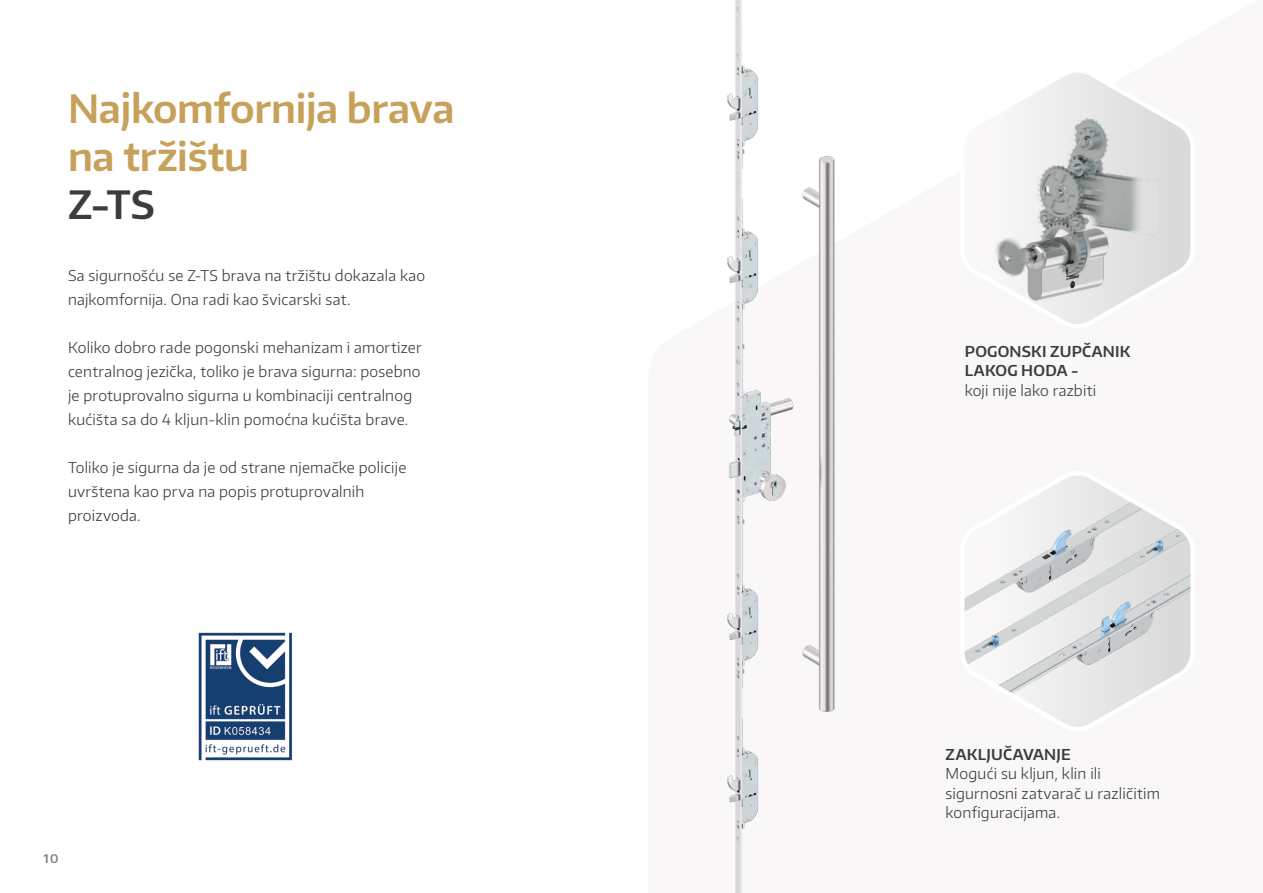
<style>
.page{position:relative;width:1263px;height:893px;background:#fff}
.page>*{position:absolute;margin:0;border:0;box-sizing:border-box;transform-origin:0 0}
.t1{font:600 39px/48px "Encode Sans Normal";letter-spacing:-.005em;color:#c7a05a}
.t2{font:600 39px "Encode Sans Normal";color:#3c3c3b}
.t3{font:300 15px/24px "Encode Sans Normal";letter-spacing:.015em;color:#3c3c3b}
.t4{font:600 15px/19.5px "Encode Sans Normal";letter-spacing:.015em;color:#3c3c3b}
.t5{font:600 12px "Encode Sans Normal";color:#000}
</style>
<div class="page">
<svg style="left:992px;top:73px;width:199px;height:251px"></svg>
<svg style="left:964px;top:475px;width:227px;height:252px"></svg>
<img style="left:726px;top:0;width:109px;height:893px">
<img style="left:198px;top:632px;width:95px;height:129px">
<h1 class="t1" style="left:68px;top:83px;width:388px">Najkomfornija brava na tržištu</h1>
<h1 class="t2" style="left:68px;top:179px;width:88px">Z-TS</h1>
<p class="t3" style="left:68px;top:263px;width:359px">Sa sigurnošću se Z-TS brava na tržištu dokazala kao najkomfornija. Ona radi kao švicarski sat.</p>
<p class="t3" style="left:68px;top:335px;width:355px">Koliko dobro rade pogonski mehanizam i amortizer centralnog jezička, toliko je brava sigurna: posebno je protuprovalno sigurna u kombinaciji centralnog kućišta sa do 4 kljun-klin pomoćna kućišta brave.</p>
<p class="t3" style="left:68px;top:455px;width:340px">Toliko je sigurna da je od strane njemačke policije uvrštena kao prva na popis protuprovalnih proizvoda.</p>
<p class="t5" style="left:44px;top:850px;width:16px">10</p>
<p class="t4" style="left:965px;top:341px;width:167px">POGONSKI ZUPČANIK<br>LAKOG HODA -</p>
<p class="t3" style="left:965px;top:378px;width:133px">koji nije lako razbiti</p>
<p class="t4" style="left:946px;top:744px;width:127px">ZAKLJUČAVANJE</p>
<p class="t3" style="left:946px;top:763px;width:216px;line-height:19.5px">Mogući su kljun, klin ili sigurnosni zatvarač u različitim konfiguracijama.</p>
</div>
